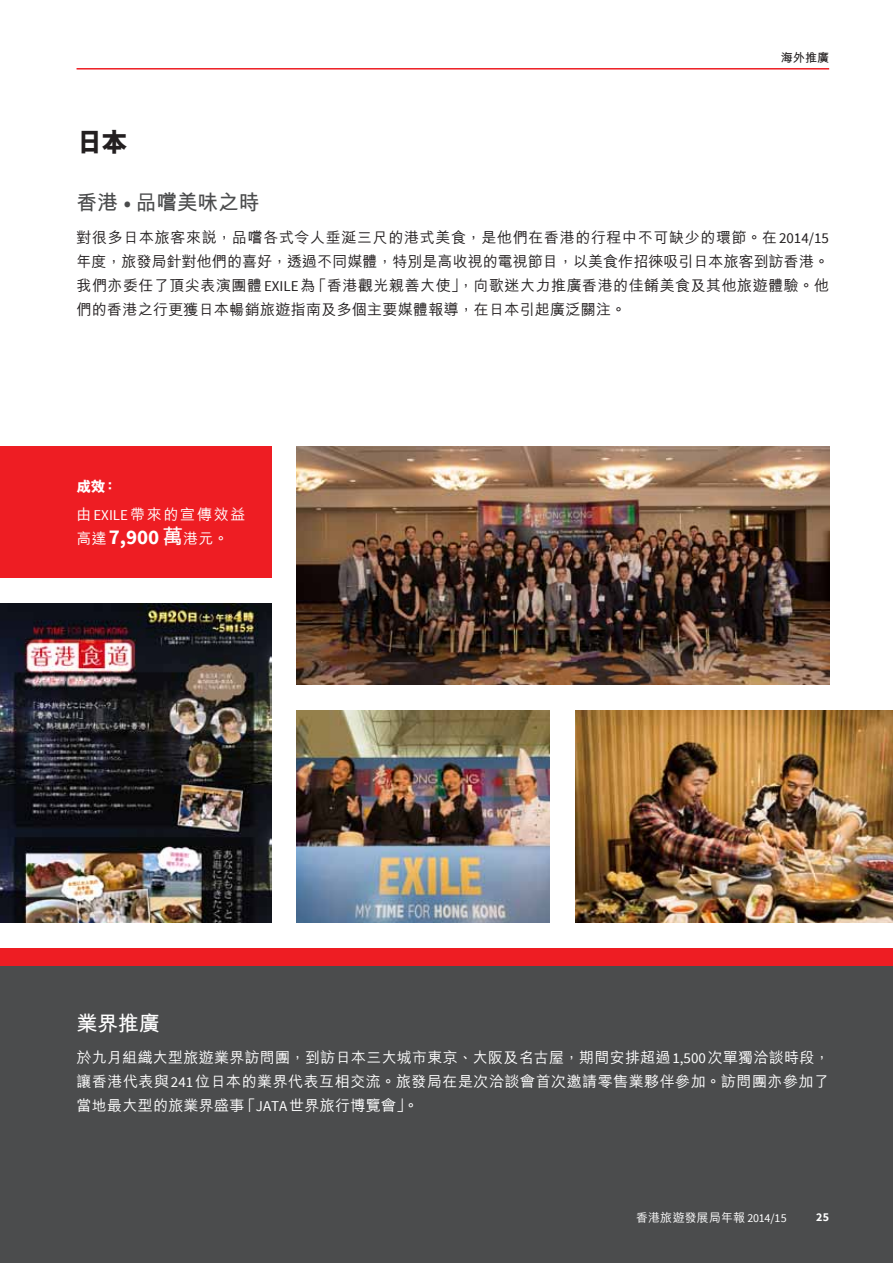
<style>
.page{position:relative;width:893px;height:1263px;background:#fff}
.page>*{position:absolute;margin:0;border:0;box-sizing:border-box;transform-origin:0 0}
.t1{font:800 27px "M Hei HK";color:#231f20}
.t2{font:700 21px "M Hei HK";letter-spacing:-.025em;color:#4b4c4d}
.t3{font:700 21px "M Hei HK";color:#fff}
._00_txt{font:500 15px/24px "M Hei HK";letter-spacing:.02em;color:#231f20;text-align:justify}
._00_txt-2{font:500 15px/24px "M Hei HK";letter-spacing:.035em;color:#fff;text-align:justify}
._00_txt-3{font:500 15px/24px "M Hei HK";letter-spacing:.115em;color:#fff}
.t4{font:800 15px "M Hei HK";color:#fff}
.t5{font:500 12px "M Hei HK";letter-spacing:.01em;color:#fff}
.t6{font:700 12px "M Hei HK";color:#231f20}
.t7{font:700 12px "Source Sans Pro";color:#fff}
.s1{font-family:"Source Sans Pro"}
.s2{font-family:"Source Sans Pro";font-weight:400}
.s3{font-family:"Source Sans Pro";font-weight:700;font-size:21px}
.s4{font-weight:700;font-size:21px}
</style>
<div class="page">
<hr style="left:77px;top:68px;width:752px;height:2px;background:#ee1d23">
<img style="left:297px;top:446px;width:532px;height:239px">
<img style="left:297px;top:710px;width:253px;height:213px">
<div style="left:0;top:446px;width:271px;height:132px;background:#ee1d23"></div>
<div style="left:0;top:948px;width:893px;height:315px;background:#4b4c4d"></div>
<div style="left:0;top:948px;width:893px;height:17px;background:#ee1d23"></div>
<img style="left:0;top:604px;width:271px;height:319px">
<img style="left:575px;top:710px;width:318px;height:213px">
<p class="t6" style="left:781px;top:49px;width:50px">海外推廣</p>
<p class="t1" style="left:77px;top:128px;width:53px">日本</p>
<p class="t2" style="left:77px;top:187px;width:185px">香港 <span class="s1">•</span> 品嚐美味之時</p>
<p class="_00_txt" style="left:77px;top:224px;width:754px">對很多日本旅客來說，品嚐各式令人垂涎三尺的港式美食，是他們在香港的行程中不可缺少的環節。在<span class="s2">2014/15</span>年度，旅發局針對他們的喜好，透過不同媒體，特別是高收視的電視節目，以美食作招徠吸引日本旅客到訪香港。我們亦委任了頂尖表演團體<span class="s2">EXILE</span>為「香港觀光親善大使」，向歌迷大力推廣香港的佳餚美食及其他旅遊體驗。他們的香港之行更獲日本暢銷旅遊指南及多個主要媒體報導，在日本引起廣泛關注。</p>
<p class="t4" style="left:77px;top:479px;width:43px">成效：</p>
<p class="_00_txt-3" style="left:77px;top:501px;width:171px">由<span class="s2">EXILE</span>帶來的宣傳效益高達<span class="s3">7,900</span><span class="s4">萬</span>港元。</p>
<p class="t3" style="left:77px;top:1008px;width:85px">業界推廣</p>
<p class="_00_txt-2" style="left:77px;top:1044px;width:754px">於九月組織大型旅遊業界訪問團，到訪日本三大城市東京、大阪及名古屋，期間安排超過<span class="s2">1,500</span>次單獨洽談時段，讓香港代表與<span class="s2">241</span>位日本的業界代表互相交流。旅發局在是次洽談會首次邀請零售業夥伴參加。訪問團亦參加了當地最大型的旅業界盛事「<span class="s2">JATA</span>世界旅行博覽會」。</p>
<p class="t5" style="left:636px;top:1208px;width:152px">香港旅遊發展局年報 <span class="s2">2014/15</span></p>
<p class="t7" style="left:816px;top:1209px;width:14px">25</p>
</div>
